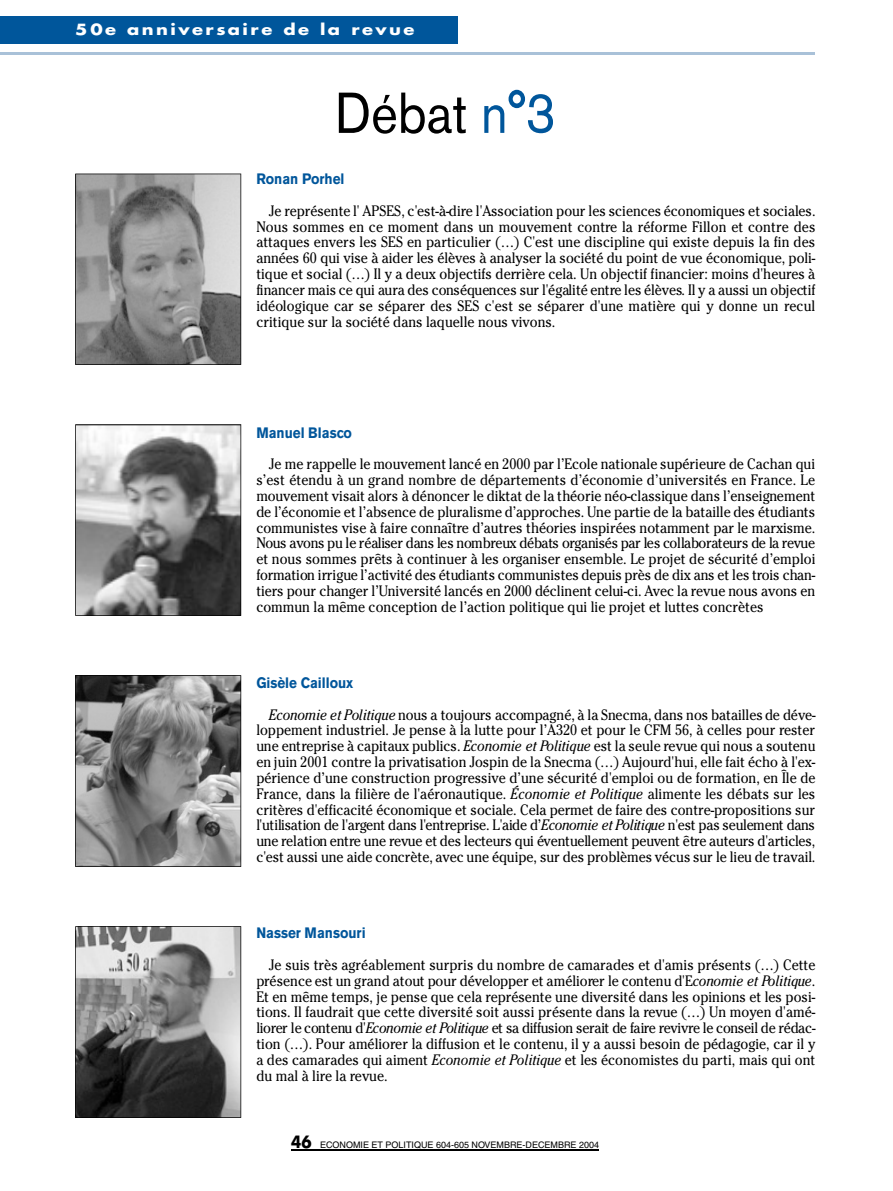
<style>
.page{position:relative;width:893px;height:1191px;background:#fff}
.page>*{position:absolute;margin:0;border:0;box-sizing:border-box;transform-origin:0 0}
.t1{font:57px "Akzidenz Grotesk BE";color:#000;scale:.9 1}
.t2{font:15px/15.9px "Cheltenham";color:#000;text-align:justify;scale:.9 1}
.t3{font:700 15px "Akzidenz Grotesk BE";color:#00569b;scale:.9 1}
.t4{font:700 15px "Futura";letter-spacing:.14em;color:#fff;scale:1.2 1}
.t5{font:9px "Helvetica";color:#000}
.s1{color:#00569b}
.s2{font-style:italic}
.s3{font-family:"Futura";font-weight:700;font-size:16.5px}
</style>
<div class="page">
<div style="left:0;top:16px;width:458px;height:28px;background:#00569b"></div>
<hr style="left:0;top:52px;width:815px;height:3px;background:#a9c1d8">
<hr style="left:291px;top:1149px;width:308px;height:2px;background:#000">
<svg style="left:75px;top:174px;width:166px;height:191px;background:#8f8f8f"></svg>
<svg style="left:75px;top:424px;width:166px;height:192px;background:#888"></svg>
<svg style="left:75px;top:675px;width:166px;height:192px;background:#7f7f7f"></svg>
<svg style="left:75px;top:926px;width:166px;height:191px;background:#787878"></svg>
<p class="t4" style="left:75px;top:22px;width:284px">50e anniversaire de la re v u e</p>
<h1 class="t1" style="left:335px;top:93px;width:247px">Débat <span class="s1">n°3</span></h1>
<p class="t3" style="left:256px;top:174px;width:99px">Ronan Porhel</p>
<p class="t2" style="left:256px;top:204px;width:623px;text-indent:13px">Je représente l' APSES, c'est-à-dire l'Association pour les sciences économiques et sociales.<br>Nous sommes en ce moment dans un mouvement contre la réforme Fillon et contre des attaques envers les SES en particulier (…) C'est une discipline qui existe depuis la fin des années 60 qui vise à aider les élèves à analyser la société du point de vue économique, poli&shy;tique et social (…) Il y a deux objectifs derrière cela. Un objectif financier: moins d'heures à financer mais ce qui aura des conséquences sur l'égalité entre les élèves. Il y a aussi un objectif idéologique car se séparer des SES c'est se séparer d'une matière qui y donne un re c u l critique sur la société dans laquelle nous vivons.</p>
<p class="t3" style="left:256px;top:427px;width:108px">Manuel Blasco</p>
<p class="t2" style="left:256px;top:457px;width:623px;text-indent:13px">Je me rappelle le mouvement lancé en 2000 par l’Ecole nationale supérieure de Cachan qui s’est étendu à un grand nombre de départements d’économie d’universités en France. Le mouvement visait alors à dénoncer le diktat de la théorie néo-classique dans l’enseignement de l’économie et l’absence de pluralisme d’approches. Une partie de la bataille des étudiants communistes vise à faire connaître d’autres théories inspirées notamment par le marxisme.<br>Nous avons pu le réaliser dans les nombreux débats organisés par les collaborateurs de la re v u e et nous sommes prêts à continuer à les organiser ensemble. Le projet de sécurité d’emploi fo rmation irrigue l’activité des étudiants communistes depuis près de dix ans et les trois chan&shy;tiers pour changer l’Université lancés en 2000 déclinent celui-ci. Avec la revue nous avons en commun la même conception de l’action politique qui lie projet et luttes concrètes</p>
<p class="t3" style="left:256px;top:677px;width:109px">Gisèle Cailloux</p>
<p class="t2" style="left:256px;top:708px;width:623px;text-indent:13px"><span class="s2">Economie et Politique</span> nous a toujours accompagné, à la Snecma, dans nos batailles de déve&shy;loppement industriel. Je pense à la lutte pour l’A320 et pour le CFM 56, à celles pour rester une entreprise à capitaux publics. <span class="s2">Economie et Politique</span> est la seule revue qui nous a soutenu en juin 2001 contre la privatisation Jospin de la Snecma (…) Aujourd'hui, elle fait écho à l'ex&shy;périence d’une construction progressive d’une sécurité d'emploi ou de formation, en Île de France, dans la filière de l'aéronautique. <span class="s2">Économie et Politique</span> alimente les débats sur les critères d'efficacité économique et sociale. Cela permet de faire des contre-propositions sur l'utilisation de l'argent dans l'entreprise. L'aide d’<span class="s2">Economie et Politique</span> n'est pas seulement dans une relation entre une revue et des lecteurs qui éventuellement peuvent être auteurs d'artic le s , c'est aussi une aide concrète, avec une équipe, sur des problèmes vécus sur le lieu de travail.</p>
<p class="t3" style="left:256px;top:927px;width:123px">Nasser Mansouri</p>
<p class="t2" style="left:256px;top:958px;width:623px;text-indent:13px">Je suis très agréablement surpris du nombre de camarades et d'amis présents (…) Cette présence est un grand atout pour développer et améliorer le contenu d'E<span class="s2">conomie et Politique</span>.<br>Et en même temps, je pense que cela représente une diversité dans les opinions et les posi&shy;tions. Il faudrait que cette diversité soit aussi présente dans la revue (…) Un moyen d'amé&shy;lio rer le contenu d'<span class="s2">Economie et Politique</span> et sa diffusion serait de faire re v iv re le conseil de rédac&shy;tion (…). Pour améliorer la diffusion et le contenu, il y a aussi besoin de pédagogie, car il y a des camarades qui aiment <span class="s2">Economie et Politique</span> et les économistes du parti, mais qui ont du mal à lire la revue.</p>
<p class="t5" style="left:291px;top:1141px;width:309px"><span class="s3">46</span> ECONOMIE ET POLITIQUE 604-605 NOVEMBRE-DECEMBRE 2004</p>
</div>
